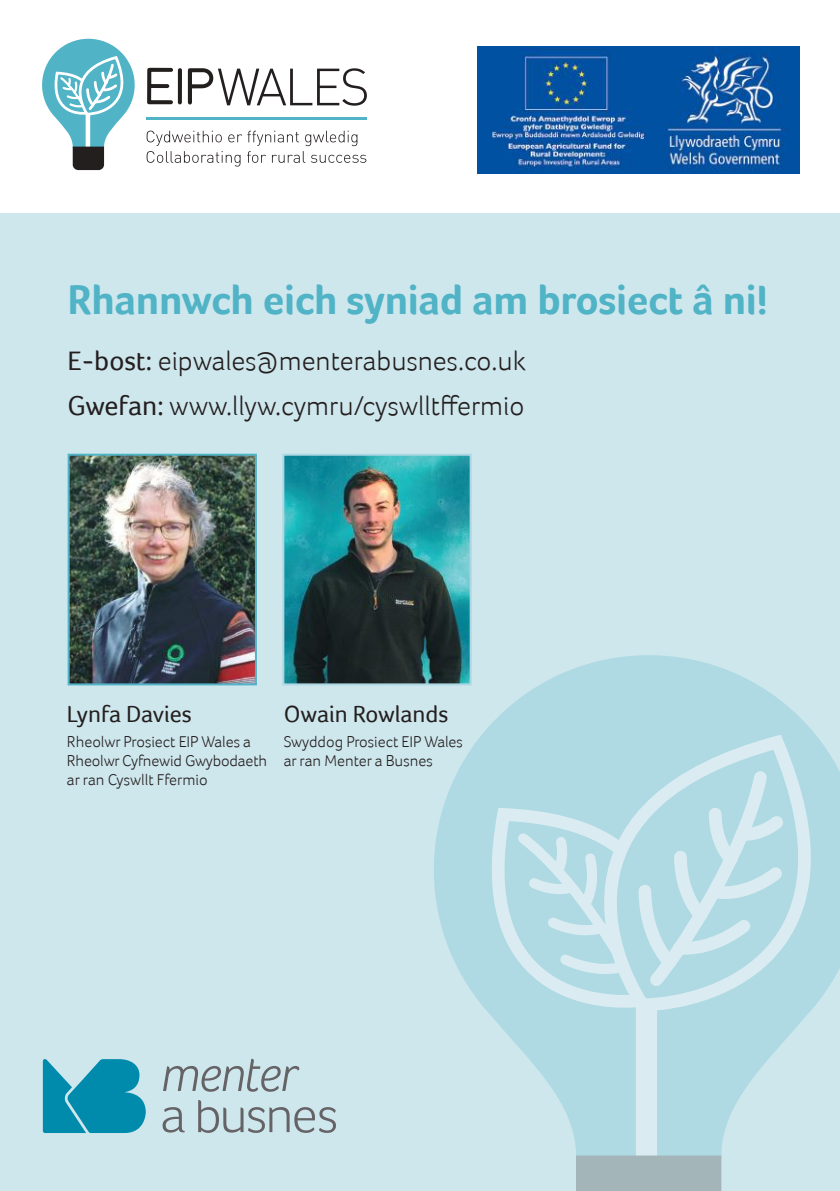
<style>
.page{position:relative;width:840px;height:1191px;background:#fff}
.page>*{position:absolute;margin:0;border:0;box-sizing:border-box;transform-origin:0 0}
.t1{font:700 42px "Foco";letter-spacing:-.01em;color:#51b3c6}
.t2{font:300 28px/45px "Foco";color:#241f1f}
.t3{font:24px "Foco";color:#241f1f}
.t4{font:300 16px/19.2px "Foco";color:#241f1f}
.s1{font-weight:400}
</style>
<div class="page">
<div style="left:0;top:214px;width:839px;height:977px;background:#cee7ed"></div>
<svg style="left:42px;top:39px;width:93px;height:131px"></svg>
<svg style="left:147px;top:68px;width:26px;height:36px"></svg>
<hr style="left:178px;top:68px;width:4px;height:36px;background:#241f1f;border-radius:2px">
<svg style="left:188px;top:68px;width:178px;height:38px"></svg>
<svg style="left:146px;top:131px;width:220px;height:36px"></svg>
<hr style="left:146px;top:117px;width:221px;height:3px;background:#51b3c6">
<svg style="left:43px;top:1059px;width:103px;height:74px"></svg>
<svg style="left:163px;top:1058px;width:136px;height:33px"></svg>
<svg style="left:162px;top:1107px;width:23px;height:25px"></svg>
<svg style="left:198px;top:1100px;width:138px;height:32px"></svg>
<svg style="left:433px;top:655px;width:376px;height:536px;fill:#afdae3"></svg>
<div style="left:635px;top:980px;width:21px;height:207px;background:#daecf1"></div>
<div style="left:575px;top:1155px;width:146px;height:36px;background:#a4b5ba"></div>
<svg style="left:470px;top:801px;width:86px;height:215px"></svg>
<svg style="left:556px;top:727px;width:283px;height:295px"></svg>
<svg style="left:508px;top:762px;width:286px;height:235px"></svg>
<img style="left:477px;top:47px;width:321px;height:127px">
<img style="left:71px;top:457px;width:183px;height:225px">
<div style="left:68px;top:454px;width:189px;height:231px;border:2px solid #51b3c6"></div>
<img style="left:285px;top:457px;width:183px;height:225px">
<div style="left:282px;top:454px;width:189px;height:231px;border:2px solid #add7e2"></div>
<h1 class="t1" style="left:68px;top:275px;width:701px">Rhannwch eich syniad am brosiect â ni!</h1>
<h2 class="t2" style="left:68px;top:338px;width:459px"><span class="s1">E-bost:</span> eipwales@menterabusnes.co.uk<br><span class="s1">Gwefan:</span> www.llyw.cymru/cyswlltffermio</h2>
<h3 class="t3" style="left:67px;top:700px;width:126px">Lynfa Davies</h3>
<p class="t4" style="left:67px;top:731px;width:201px">Rheolwr Prosiect EIP Wales a<br>Rheolwr Cyfnewid Gwybodaeth ar ran Cyswllt Ffermio</p>
<h3 class="t3" style="left:283px;top:700px;width:166px">Owain Rowlands</h3>
<p class="t4" style="left:283px;top:731px;width:180px">Swyddog Prosiect EIP Wales ar ran Menter a Busnes</p>
</div>
